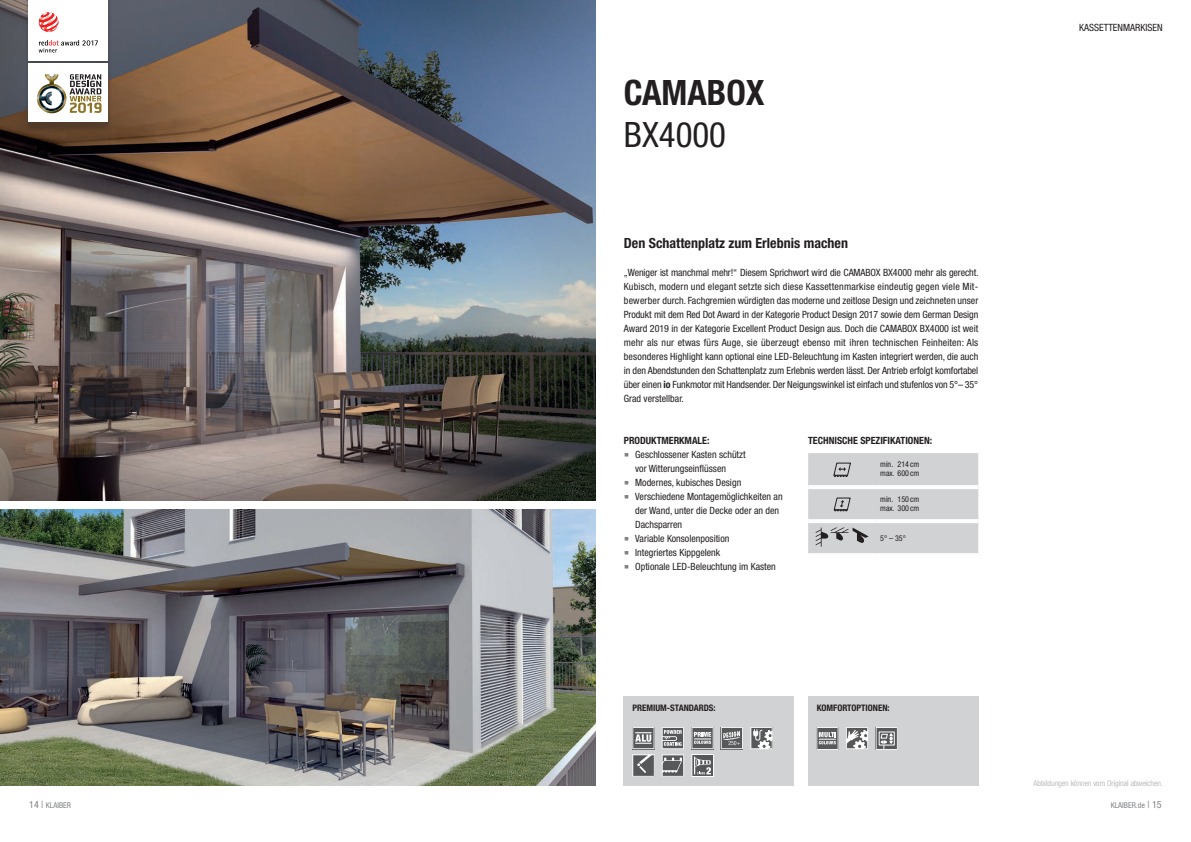
<style>
.page{position:relative;width:1191px;height:842px;background:#fff}
.page>*{position:absolute;margin:0;border:0;box-sizing:border-box;transform-origin:0 0}
.t1{font:700 condensed 35px "Helvetica Neue LT Std";color:#231f20}
.t2{font:condensed 35px "Helvetica Neue LT Std";color:#231f20}
.t3{font:700 condensed 14px "Helvetica Neue LT Std";color:#231f20}
.t4{font:condensed 10px/14px "Helvetica Neue LT Std";color:#231f20}
.t5{font:700 condensed 10px "Helvetica Neue LT Std";color:#231f20}
.t6{font:700 condensed 9px "Helvetica Neue LT Std";color:#231f20}
.t7{font:condensed 8px/9px "Helvetica Neue LT Std";color:#231f20}
.t8{font:300 condensed 8px "Helvetica Neue LT Std";color:#a8a9ad}
.t9{font:condensed 8px "Helvetica Neue LT Std";color:#808285}
.s1{font-weight:700}
.s2{font-family:"Verdana";font-stretch:normal;font-size:16px;color:#808285}
.s3{font-size:10px}
</style>
<div class="page">
<div style="left:624px;top:696px;width:170px;height:89px;background:#d1d2d4"></div>
<div style="left:808px;top:696px;width:170px;height:89px;background:#d1d2d4"></div>
<img style="left:0;top:0;width:595px;height:500px">
<div style="left:25px;top:0;width:87px;height:71px;background:#231f20;opacity:.29"></div>
<div style="left:28px;top:0;width:80px;height:60px;background:#fff"></div>
<div style="left:25px;top:66px;width:87px;height:67px;background:#231f20;opacity:.29"></div>
<div style="left:28px;top:63px;width:80px;height:59px;background:#fff"></div>
<img style="left:37px;top:74px;width:29px;height:39px">
<img style="left:39px;top:86px;width:25px;height:25px">
<svg style="left:45px;top:74px;width:13px;height:7px"></svg>
<img style="left:41px;top:88px;width:21px;height:21px">
<svg style="left:69px;top:74px;width:33px;height:39px"></svg>
<svg style="left:39px;top:12px;width:20px;height:20px"></svg>
<svg style="left:39px;top:40px;width:59px;height:13px"></svg>
<img style="left:0;top:509px;width:595px;height:276px">
<svg style="left:750px;top:727px;width:22px;height:22px"></svg>
<svg style="left:721px;top:727px;width:22px;height:22px"></svg>
<svg style="left:691px;top:727px;width:22px;height:22px"></svg>
<svg style="left:662px;top:727px;width:22px;height:50px"></svg>
<svg style="left:632px;top:727px;width:23px;height:50px"></svg>
<svg style="left:816px;top:727px;width:22px;height:23px"></svg>
<svg style="left:846px;top:727px;width:22px;height:22px"></svg>
<svg style="left:875px;top:727px;width:22px;height:23px"></svg>
<svg style="left:691px;top:754px;width:23px;height:23px"></svg>
<svg style="left:694px;top:756px;width:17px;height:18px"></svg>
<svg style="left:808px;top:453px;width:170px;height:101px;background:#d1d2d4"></svg>
<h1 class="t1" style="left:624px;top:71px;width:142px">CAMABOX</h1>
<h1 class="t2" style="left:624px;top:114px;width:104px">BX4000</h1>
<h2 class="t3" style="left:624px;top:235px;width:226px">Den Schattenplatz zum Erlebnis machen</h2>
<p class="t4" style="left:624px;top:265px;width:356px;text-align:justify">„Weniger ist manchmal mehr!“ Diesem Sprichwort wird die CAMABOX BX4000 mehr als gerecht.<br>Kubisch, modern und elegant setzte sich diese Kassettenmarkise eindeutig gegen viele Mit&shy;bewerber durch. Fachgremien würdigten das moderne und zeitlose Design und zeichneten unser Produkt mit dem Red Dot Award in der Kategorie Product Design 2017 sowie dem German Design Award 2019 in der Kategorie Excellent Product Design aus. Doch die CAMABOX BX4000 ist weit mehr als nur etwas fürs Auge, sie überzeugt ebenso mit ihren technischen Feinheiten: Als besonderes Highlight kann optional eine LED-Beleuchtung im Kasten integriert werden, die auch in den Abendstunden den Schattenplatz zum Erlebnis werden lässt. Der Antrieb erfolgt komfortabel über einen <span class="s1">io</span> Funkmotor mit Handsender. Der Neigungswinkel ist einfach und stufenlos von 5°– 35° Grad verstellbar.</p>
<p class="t5" style="left:624px;top:434px;width:87px">PRODUKTMERKMALE:</p>
<p class="t4" style="left:635px;top:447px;width:112px;text-indent:-11px"><span class="s2">▪</span> Geschlossener Kasten schützt vor Witterungseinflüssen</p>
<p class="t4" style="left:624px;top:475px;width:119px"><span class="s2">▪</span> Modernes, kubisches Design</p>
<p class="t4" style="left:635px;top:489px;width:149px;text-indent:-11px"><span class="s2">▪</span> Verschiedene Montagemöglichkeiten an der Wand, unter die Decke oder an den<br>Dachsparren</p>
<p class="t4" style="left:624px;top:531px;width:107px"><span class="s2">▪</span> Variable Konsolenposition</p>
<p class="t4" style="left:624px;top:545px;width:98px"><span class="s2">▪</span> Integriertes Kippgelenk</p>
<p class="t4" style="left:624px;top:559px;width:154px"><span class="s2">▪</span> Optionale LED-Beleuchtung im Kasten</p>
<p class="t5" style="left:808px;top:434px;width:125px">TECHNISCHE SPEZIFIKATIONEN:</p>
<p class="t7" style="left:880px;top:460px;width:40px">min. 214 cm max. 600 cm</p>
<p class="t7" style="left:880px;top:495px;width:40px">min. 150 cm max. 300 cm</p>
<p class="t7" style="left:880px;top:534px;width:27px">5° – 35°</p>
<p class="t6" style="left:632px;top:702px;width:85px">PREMIUM-STANDARDS:</p>
<p class="t6" style="left:816px;top:702px;width:74px">KOMFORTOPTIONEN:</p>
<p class="t4" style="left:1079px;top:21px;width:85px">KASSETTENMARKISEN</p>
<p class="t8" style="left:1033px;top:778px;width:131px">Abbildungen können vom Original abweichen.</p>
<p class="t9" style="left:29px;top:801px;width:43px"><span class="s3">14 |</span> KLAIBER</p>
<p class="t9" style="left:1110px;top:801px;width:52px">KLAIBER.de <span class="s3">| 15</span></p>
</div>
